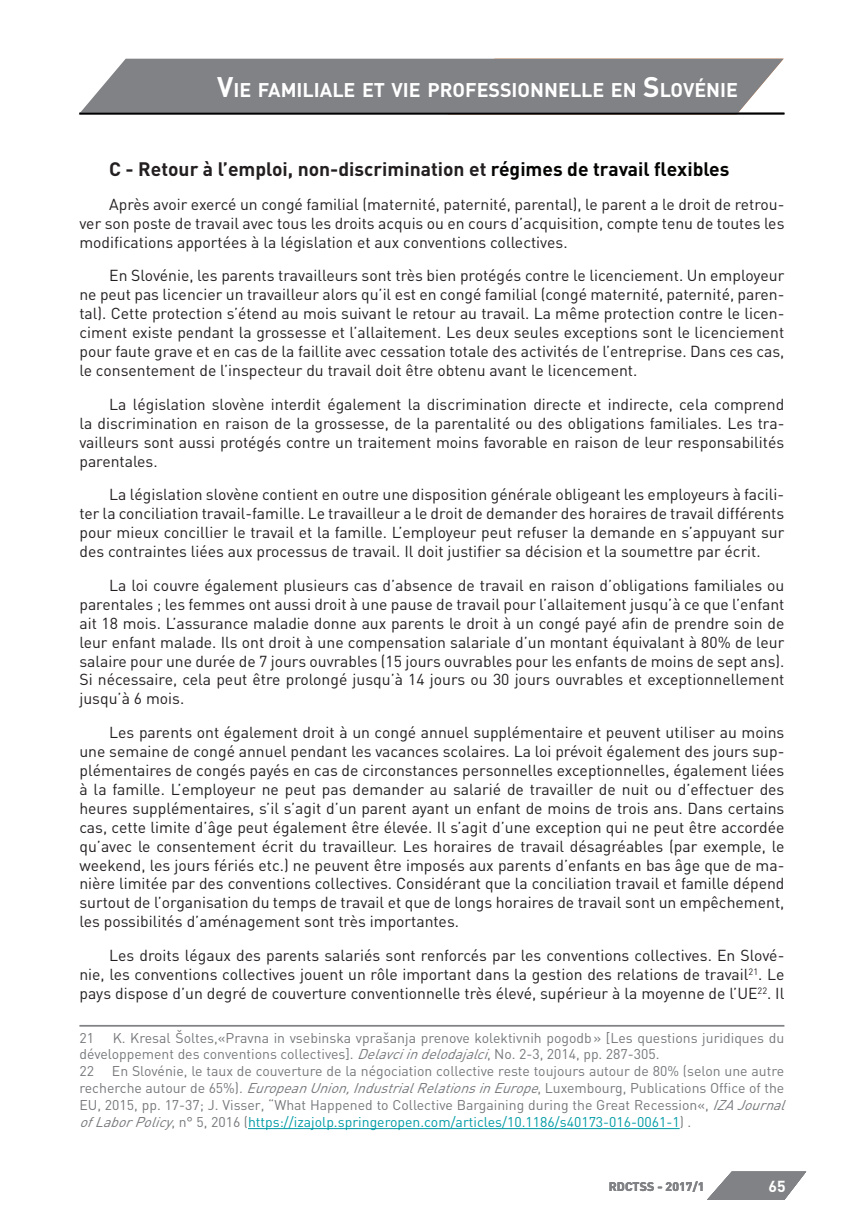
<style>
.page{position:relative;width:844px;height:1216px;background:#fff}
.page>*{position:absolute;margin:0;border:0;box-sizing:border-box;transform-origin:0 0}
.t1{font:700 19.6px "DIN";color:#fff}
.t2{font:700 19.25px "DIN";color:#231f20}
.t3{font:15.75px/18.9px "DIN";color:#231f20;text-align:justify}
.t4{font:700 15.75px "DIN";color:#fff}
.t5{font:14px/16.8px "DIN";color:#76787b}
.t6{font:700 12.25px "DIN";letter-spacing:.01em;color:#808285}
.s1{font-size:28px}
.s2{color:#040503}
.s3{font-style:italic}
.s4{color:#009ba5}
</style>
<div class="page">
<svg style="left:79px;top:59px;width:704px;height:54px;background:#87898b"></svg>
<hr style="left:79px;top:113px;width:705px;height:1px;background:#000">
<svg style="left:707px;top:1171px;width:99px;height:28px"></svg>
<hr style="left:79px;top:1024px;width:705px;height:2px;background:#808285">
<hr style="left:248px;top:1128px;width:431px;height:1px;background:#009ba5">
<p class="t1" style="left:511px;top:77px;width:228px">IONNELLE EN <span class="s1">S</span>LOVÉNIE</p>
<p class="t1" style="left:217px;top:77px;width:512px"><span class="s1">V</span>IE FAMILIALE ET VIE PROFESS<span class="s1">SOMMAIRE 2017/1</span></p>
<p class="t2" style="left:109px;top:156px;width:621px">C - Retour à l’emploi, non-discrimination et <span class="s2">régimes de travail flexibles</span></p>
<p class="t3" style="left:79px;top:194px;width:706px;text-indent:30px">Après avoir exercé un congé familial (maternité, paternité, parental), le parent a le droit de retrou&shy;ver son poste de travail avec tous les droits acquis ou en cours d’acquisition, compte tenu de toutes les modifications apportées à la législation et aux conventions collectives.</p>
<p class="t3" style="left:79px;top:266px;width:706px;text-indent:30px">En Slovénie, les parents travailleurs sont très bien protégés contre le licenciement. Un employeur ne peut pas licencier un travailleur alors qu’il est en congé familial (congé maternité, paternité, paren&shy;tal). Cette protection s’étend au mois suivant le retour au travail. La même protection contre le licen&shy;ciment existe pendant la grossesse et l’allaitement. Les deux seules exceptions sont le licenciement pour faute grave et en cas de la faillite avec cessation totale des activités de l’entreprise. Dans ces cas, le consentement de l’inspecteur du travail doit être obtenu avant le licencement.</p>
<p class="t3" style="left:79px;top:394px;width:706px;text-indent:30px">La législation slovène interdit également la discrimination directe et indirecte, cela comprend la discrimination en raison de la grossesse, de la parentalité ou des obligations familiales. Les tra&shy;vailleurs sont aussi protégés contre un traitement moins favorable en raison de leur responsabilités parentales.</p>
<p class="t3" style="left:79px;top:485px;width:706px;text-indent:30px">La législation slovène contient en outre une disposition générale obligeant les employeurs à facili&shy;ter la conciliation travail-famille. Le travailleur a le droit de demander des horaires de travail différents pour mieux concillier le travail et la famille. L’employeur peut refuser la demande en s’appuyant sur des contraintes liées aux processus de travail. Il doit justifier sa décision et la soumettre par écrit.</p>
<p class="t3" style="left:79px;top:575px;width:706px;text-indent:30px">La loi couvre également plusieurs cas d’absence de travail en raison d’obligations familiales ou parentales ; les femmes ont aussi droit à une pause de travail pour l’allaitement jusqu’à ce que l’enfant ait 18 mois. L’assurance maladie donne aux parents le droit à un congé payé afin de prendre soin de leur enfant malade. Ils ont droit à une compensation salariale d’un montant équivalant à 80% de leur salaire pour une durée de 7 jours ouvrables (15 jours ouvrables pour les enfants de moins de sept ans).<br>Si nécessaire, cela peut être prolongé jusqu’à 14 jours ou 30 jours ouvrables et exceptionnellement jusqu’à 6 mois.</p>
<p class="t3" style="left:79px;top:722px;width:706px;text-indent:30px">Les parents ont également droit à un congé annuel supplémentaire et peuvent utiliser au moins une semaine de congé annuel pendant les vacances scolaires. La loi prévoit également des jours sup&shy;plémentaires de congés payés en cas de circonstances personnelles exceptionnelles, également liées à la famille. L’employeur ne peut pas demander au salarié de travailler de nuit ou d’effectuer des heures supplémentaires, s’il s’agit d’un parent ayant un enfant de moins de trois ans. Dans certains cas, cette limite d’âge peut également être élevée. Il s’agit d’une exception qui ne peut être accordée qu’avec le consentement écrit du travailleur. Les horaires de travail désagréables (par exemple, le weekend, les jours fériés etc.) ne peuvent être imposés aux parents d’enfants en bas âge que de ma&shy;nière limitée par des conventions collectives. Considérant que la conciliation travail et famille dépend surtout de l’organisation du temps de travail et que de longs horaires de travail sont un empêchement, les possibilités d’aménagement sont très importantes.</p>
<p class="t3" style="left:79px;top:945px;width:706px;text-indent:30px">Les droits légaux des parents salariés sont renforcés par les conventions collectives. En Slové&shy;nie, les conventions collectives jouent un rôle important dans la gestion des relations de travail<sup>21</sup>. Le pays dispose d’un degré de couverture conventionnelle très élevé, supérieur à la moyenne de l’UE<sup>22</sup>. Il</p>
<p class="t5" style="left:79px;top:1028px;width:16px">21</p>
<p class="t5" style="left:79px;top:1028px;width:706px;text-indent:33px">K. Kresal Šoltes,«Pravna in vsebinska vprašanja prenove kolektivnih pogodb» [Les questions juridiques du développement des conventions collectives]. <span class="s3">Delavciindelodajalci</span>, No. 2-3, 2014, pp. 287-305.<br>22</p>
<p class="t5" style="left:79px;top:1062px;width:712px;text-indent:32px">En Slovénie, le taux de couverture de la négociation collective reste toujours autour de 80% (selon une autre recherche autour de 65%). <span class="s3">EuropeanUnion,IndustrialRelationsinEurope</span>, Luxembourg, Publications Office of the EU, 2015, pp. 17-37; J. Visser, “What Happened to Collective Bargaining during the Great Recession«, <span class="s3">IZAJournal ofLaborPolicy</span>, n° 5, 2016 (<span class="s4">https://izajolp.springeropen.com/articles/10.1186/s40173-016-0061-1</span>) .</p>
<p class="t6" style="left:608px;top:1178px;width:97px">RDCTSS - 2017/1</p>
<p class="t4" style="left:768px;top:1176px;width:19px">65</p>
</div>
